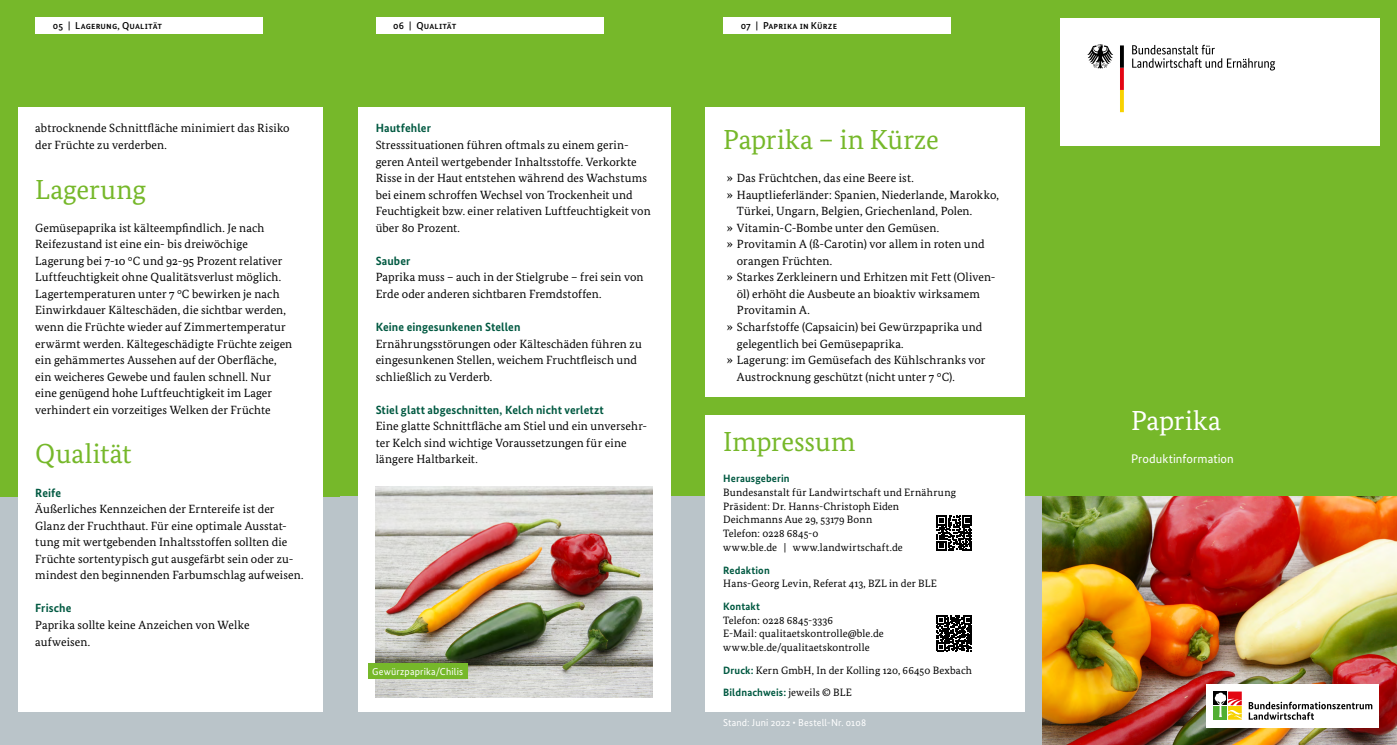
<style>
.page{position:relative;width:1397px;height:745px;background:#fff}
.page>*{position:absolute;margin:0;border:0;box-sizing:border-box;transform-origin:0 0}
.t1{font:27.5px "Bundes Serif";color:#76b82a}
.t2{font:27.5px "Bundes Serif";color:#fff}
.t3{font:12.5px "Bundes Sans";letter-spacing:.005em;color:#fff}
.t4{font:11.88px/16.5px "Bundes Serif";letter-spacing:.005em;color:#000}
.t5{font:700 11.88px "Bundes Sans";letter-spacing:.01em;color:#005941}
.t6{font:11.88px "Bundes Serif";letter-spacing:.025em;color:#000}
.t7{font:10.62px/13.8px "Bundes Serif";letter-spacing:.015em;color:#000}
.t8{font:700 10.62px "Bundes Sans";letter-spacing:.015em;color:#005941}
.t9{font:10px "Bundes Sans";letter-spacing:.015em;color:#fff}
.t10{font:500 10px "Bundes Sans";letter-spacing:.015em;color:#000}
.s1{font-family:"Bundes Sans";font-weight:700;color:#005941}
.s2{font-family:"Bundes Serif";font-weight:400;color:#000}
</style>
<div class="page">
<div style="left:0;top:496px;width:340px;height:248px;background:#bac4c9"></div>
<div style="left:0;top:0;width:340px;height:496px;background:#76b82a"></div>
<div style="left:687px;top:0;width:355px;height:496px;background:#76b82a"></div>
<div style="left:687px;top:496px;width:355px;height:248px;background:#bac4c9"></div>
<div style="left:340px;top:0;width:347px;height:496px;background:#76b82a"></div>
<div style="left:340px;top:496px;width:347px;height:248px;background:#bac4c9"></div>
<div style="left:1042px;top:0;width:354px;height:496px;background:#76b82a"></div>
<img style="left:1042px;top:496px;width:354px;height:248px">
<div style="left:1059px;top:18px;width:319px;height:127px;background:#fff"></div>
<svg style="left:1132px;top:45px;width:142px;height:25px"></svg>
<svg style="left:1087px;top:44px;width:25px;height:25px"></svg>
<svg style="left:1120px;top:45px;width:3px;height:67px"></svg>
<div style="left:1206px;top:683px;width:172px;height:43px;background:#fff"></div>
<svg style="left:1213px;top:691px;width:28px;height:28px"></svg>
<svg style="left:1248px;top:701px;width:123px;height:18px"></svg>
<div style="left:723px;top:18px;width:227px;height:16px;background:#fff"></div>
<div style="left:375px;top:18px;width:228px;height:16px;background:#fff"></div>
<div style="left:35px;top:18px;width:228px;height:16px;background:#fff"></div>
<div style="left:358px;top:107px;width:312px;height:604px;background:#fff"></div>
<div style="left:18px;top:107px;width:304px;height:604px;background:#fff"></div>
<div style="left:705px;top:415px;width:319px;height:296px;background:#fff"></div>
<img style="left:375px;top:486px;width:277px;height:211px">
<div style="left:369px;top:663px;width:99px;height:15px;background:#76b82a"></div>
<div style="left:705px;top:107px;width:319px;height:290px;background:#fff"></div>
<svg style="left:936px;top:515px;width:35px;height:35px"></svg>
<svg style="left:936px;top:615px;width:35px;height:35px"></svg>
<p class="t10" style="left:53px;top:20px;width:111px">05 | Lagerung, Qualität</p>
<p class="t10" style="left:393px;top:20px;width:65px">06 | Qualität</p>
<p class="t10" style="left:740px;top:20px;width:98px">07 | Paprika in Kürze</p>
<p class="t4" style="left:35px;top:120px;width:256px">abtrocknende Schnittfläche minimiert das Risiko der Früchte zu verderben.</p>
<h1 class="t1" style="left:35px;top:172px;width:112px">Lagerung</h1>
<p class="t4" style="left:35px;top:219px;width:258px">Gemüsepaprika ist kälteempfindlich. Je nach Reifezustand ist eine ein- bis dreiwöchige Lagerung bei 7-10 °C und 92-95 Prozent relativer Luftfeuchtigkeit ohne Qualitätsverlust möglich.<br>Lagertemperaturen unter 7 °C bewirken je nach Einwirkdauer Kälteschäden, die sichtbar werden, wenn die Früchte wieder auf Zimmertemperatur erwärmt werden. Kältegeschädigte Früchte zeigen ein gehämmertes Aussehen auf der Oberfläche, ein weicheres Gewebe und faulen schnell. Nur eine genügend hohe Luftfeuchtigkeit im Lager verhindert ein vorzeitiges Welken der Früchte</p>
<h1 class="t1" style="left:35px;top:437px;width:98px">Qualität</h1>
<p class="t5" style="left:35px;top:485px;width:27px">Reife</p>
<p class="t4" style="left:35px;top:500px;width:269px">Äußerliches Kennzeichen der Erntereife ist der Glanz der Fruchthaut. Für eine optimale Ausstat&shy;tung mit wertgebenden Inhaltsstoffen sollten die Früchte sortentypisch gut ausgefärbt sein oder zu&shy;mindest den beginnenden Farbumschlag aufweisen.</p>
<p class="t5" style="left:35px;top:600px;width:38px">Frische</p>
<p class="t4" style="left:35px;top:616px;width:216px">Paprika sollte keine Anzeichen von Welke aufweisen.</p>
<p class="t5" style="left:375px;top:121px;width:57px">Hautfehler</p>
<p class="t4" style="left:375px;top:136px;width:276px">Stresssituationen führen oftmals zu einem gerin&shy;geren Anteil wertgebender Inhaltsstoffe. Verkorkte Risse in der Haut entstehen während des Wachstums bei einem schroffen Wechsel von Trockenheit und Feuchtigkeit bzw. einer relativen Luftfeuchtigkeit von über 80 Prozent.</p>
<p class="t5" style="left:375px;top:253px;width:36px">Sauber</p>
<p class="t4" style="left:375px;top:269px;width:269px">Paprika muss – auch in der Stielgrube – frei sein von<br>Erde oder anderen sichtbaren Fremdstoffen.</p>
<p class="t5" style="left:375px;top:319px;width:146px">Keine eingesunkenen Stellen</p>
<p class="t4" style="left:375px;top:335px;width:267px">Ernährungsstörungen oder Kälteschäden führen zu eingesunkenen Stellen, weichem Fruchtfleisch und schließlich zu Verderb.</p>
<p class="t5" style="left:375px;top:402px;width:230px">Stiel glatt abgeschnitten, Kelch nicht verletzt</p>
<p class="t4" style="left:375px;top:417px;width:273px">Eine glatte Schnittfläche am Stiel und ein unversehr&shy;ter Kelch sind wichtige Voraussetzungen für eine längere Haltbarkeit.</p>
<p class="t9" style="left:372px;top:665px;width:92px">Gewürzpaprika/Chilis</p>
<h1 class="t1" style="left:723px;top:123px;width:217px">Paprika – in Kürze</h1>
<p class="t4" style="left:726px;top:169px;width:188px">» Das Früchtchen, das eine Beere ist.</p>
<p class="t4" style="left:726px;top:186px;width:273px">» Hauptlieferländer: Spanien, Niederlande, Marokko,</p>
<p class="t4" style="left:736px;top:202px;width:237px">Türkei, Ungarn, Belgien, Griechenland, Polen.</p>
<p class="t4" style="left:726px;top:219px;width:214px">» Vitamin-C-Bombe unter den Gemüsen.</p>
<p class="t4" style="left:726px;top:236px;width:259px">» Provitamin A (ß-Carotin) vor allem in roten und</p>
<p class="t4" style="left:736px;top:252px;width:97px">orangen Früchten.</p>
<p class="t4" style="left:726px;top:269px;width:270px">» Starkes Zerkleinern und Erhitzen mit Fett (Oliven-</p>
<p class="t4" style="left:736px;top:285px;width:244px">öl) erhöht die Ausbeute an bioaktiv wirksamem</p>
<p class="t6" style="left:736px;top:303px;width:74px">Provitamin A.</p>
<p class="t4" style="left:726px;top:318px;width:257px">» Scharfstoffe (Capsaicin) bei Gewürzpaprika und</p>
<p class="t4" style="left:736px;top:335px;width:168px">gelegentlich bei Gemüsepaprika.</p>
<p class="t4" style="left:726px;top:351px;width:260px">» Lagerung: im Gemüsefach des Kühlschranks vor</p>
<p class="t4" style="left:736px;top:368px;width:219px">Austrocknung geschützt (nicht unter 7 °C).</p>
<h1 class="t1" style="left:723px;top:424px;width:134px">Impressum</h1>
<p class="t8" style="left:723px;top:471px;width:68px">Herausgeberin</p>
<p class="t7" style="left:723px;top:485px;width:234px">Bundesanstalt für Landwirtschaft und Ernährung Präsident: Dr. Hanns-Christoph Eiden Deichmanns Aue 29, 53179 Bonn<br>Telefon: 0228 6845-0<br>www.ble.de | www.landwirtschaft.de</p>
<p class="t8" style="left:723px;top:563px;width:48px">Redaktion</p>
<p class="t7" style="left:723px;top:576px;width:215px">Hans-Georg Levin, Referat 413, BZL in der BLE</p>
<p class="t8" style="left:723px;top:599px;width:38px">Kontakt</p>
<p class="t7" style="left:723px;top:612px;width:162px">Telefon: 0228 6845-3336<br>E-Mail: qualitaetskontrolle@ble.de www.ble.de/qualitaetskontrolle</p>
<p class="t7" style="left:723px;top:662px;width:250px"><span class="s1">Druck:</span> Kern GmbH, In der Kolling 120, 66450 Bexbach</p>
<p class="t8" style="left:723px;top:686px;width:130px">Bildnachweis: <span class="s2">jeweils © BLE</span></p>
<p class="t9" style="left:723px;top:716px;width:144px">Stand: Juni 2022 • Bestell-Nr. 0108</p>
<h1 class="t2" style="left:1130px;top:404px;width:91px">Paprika</h1>
<p class="t3" style="left:1130px;top:451px;width:104px">Produktinformation</p>
</div>
